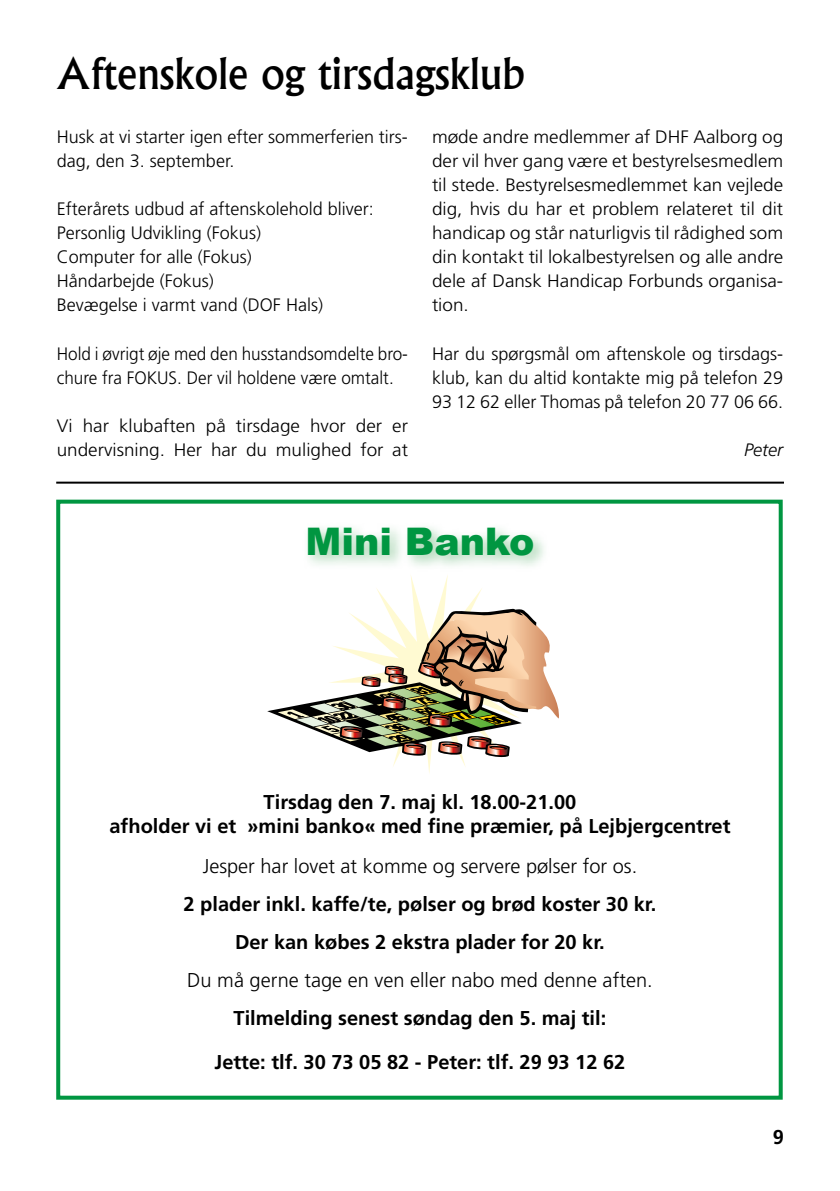
<style>
.page{position:relative;width:840px;height:1191px;background:#fff}
.page>*{position:absolute;margin:0;border:0;box-sizing:border-box;transform-origin:0 0}
.t1{font:500 42px "Albertus";color:#000}
.t2{font:900 38px "Arial";color:#009641}
.t3{font:700 20px/24px "Frutiger";color:#000;text-align:center}
.t4{font:300 20px "Frutiger";color:#000}
.t5{font:300 18px/24px "Frutiger";color:#000;scale:1.05 1}
.t6{font:300 18px/24px "Frutiger";color:#000}
.t7{font:300 18px/24px "Frutiger";color:#000;scale:.95 1}
.t8{font:italic 300 18px "Frutiger";color:#000}
</style>
<div class="page">
<div style="left:302px;top:522px;width:247px;height:50px;background:#8ec89a;opacity:.75"></div>
<div style="left:56px;top:499px;width:726px;height:600px;border:4px solid #009641"></div>
<svg style="left:376px;top:575px;width:138px;height:198px"></svg>
<img style="left:267px;top:609px;width:292px;height:148px">
<hr style="left:56px;top:481px;width:727px;height:2px;background:#000">
<h1 class="t1" style="left:57px;top:47px;width:469px">Aftenskole og tirsdagsklub</h1>
<p class="t6" style="left:57px;top:125px;width:352px">Husk at vi starter igen efter sommerferien tirs&shy;dag, den 3. september.</p>
<p class="t6" style="left:57px;top:197px;width:318px">Efterårets udbud af aftenskolehold bliver:<br>Personlig Udvikling (Fokus)<br>Computer for alle (Fokus)<br>Håndarbejde (Fokus)<br>Bevægelse i varmt vand (DOF Hals)</p>
<p class="t7" style="left:57px;top:341px;width:371px">Hold i øvrigt øje med den husstandsomdelte bro&shy;chure fra FOKUS. Der vil holdene være omtalt.</p>
<p class="t5" style="left:57px;top:413px;width:336px">Vi har klubaften på tirsdage hvor der er undervisning. Her har du mulighed for at</p>
<p class="t5" style="left:432px;top:125px;width:336px;text-align:justify">møde andre medlemmer af DHF Aalborg og der vil hver gang være et bestyrelsesmedlem til stede. Bestyrelsesmedlemmet kan vejlede dig, hvis du har et problem relateret til dit handicap og står naturligvis til rådighed som din kontakt til lokalbestyrelsen og alle andre dele af Dansk Handicap Forbunds organisa&shy;tion.</p>
<p class="t6" style="left:432px;top:341px;width:352px;text-align:justify">Har du spørgsmål om aftenskole og tirsdags&shy;klub, kan du altid kontakte mig på telefon 29<br>93 12 62 eller Thomas på telefon 20 77 06 66.</p>
<p class="t8" style="left:743px;top:439px;width:40px">Peter</p>
<h2 class="t2" style="left:305px;top:520px;width:230px">Mini Banko</h2>
<p class="t3" style="left:109px;top:790px;width:622px">Tirsdag den 7. maj kl. 18.00-21.00<br>afholder vi et »mini banko« med fine præmier, på Lejbjergcentret</p>
<p class="t4" style="left:202px;top:855px;width:436px">Jesper har lovet at komme og servere pølser for os.</p>
<p class="t3" style="left:183px;top:885px;width:474px;line-height:38px">2 plader inkl. kaffe/te, pølser og brød koster 30 kr.<br>Der kan købes 2 ekstra plader for 20 kr.</p>
<p class="t4" style="left:187px;top:969px;width:466px">Du må gerne tage en ven eller nabo med denne aften.</p>
<p class="t3" style="left:214px;top:996px;width:412px;line-height:44px">Tilmelding senest søndag den 5. maj til:<br>Jette: tlf. 30 73 05 82 - Peter: tlf. 29 93 12 62</p>
<p class="t3" style="left:772px;top:1125px;width:13px">9</p>
</div>
